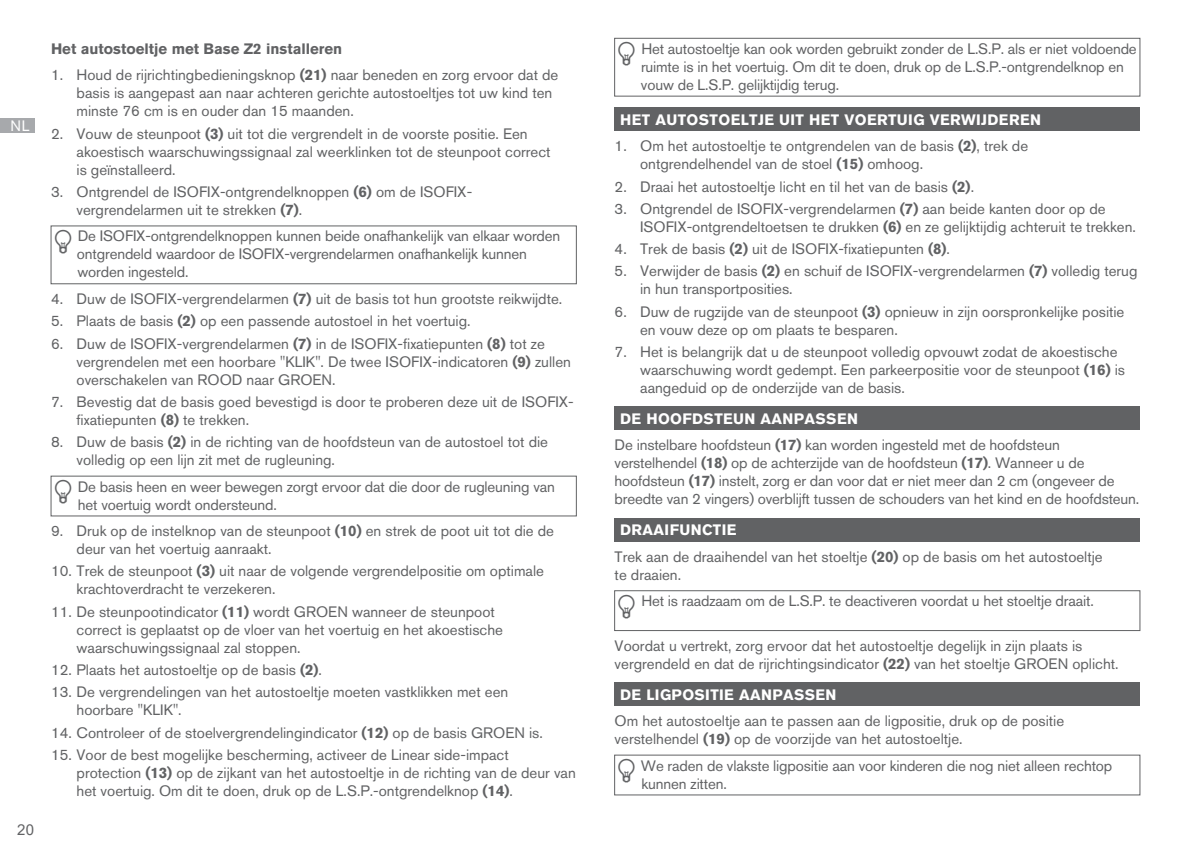
<style>
.page{position:relative;width:1191px;height:851px;background:#fff}
.page>*{position:absolute;margin:0;border:0;box-sizing:border-box;transform-origin:0 0}
.t1{font:15px/18px "Akzidenz Grotesk Pro";color:#616264}
.t2{font:700 15px "Akzidenz Grotesk Pro";letter-spacing:.025em;color:#fff}
.t3{font:700 15px "Akzidenz Grotesk Pro";color:#616264}
.t4{font:15px "Arial";color:#616264}
.t5{font:15px "Akzidenz Grotesk Pro";color:#fff}
.s1{font-weight:700}
.s2{font-weight:700;color:#fff}
</style>
<div class="page">
<div style="left:0;top:118px;width:34px;height:14px;background:#a7a9ac"></div>
<div style="left:51px;top:225px;width:526px;height:59px;border:1px solid #616264"></div>
<div style="left:51px;top:475px;width:526px;height:41px;border:1px solid #616264"></div>
<div style="left:614px;top:38px;width:526px;height:58px;border:1px solid #616264"></div>
<div style="left:614px;top:108px;width:526px;height:23px;background:#616264"></div>
<div style="left:614px;top:406px;width:526px;height:24px;background:#616264"></div>
<div style="left:614px;top:518px;width:526px;height:23px;background:#616264"></div>
<div style="left:614px;top:590px;width:526px;height:40px;border:1px solid #616264"></div>
<div style="left:614px;top:682px;width:526px;height:23px;background:#616264"></div>
<p class="t5" style="left:10px;top:116px;width:21px">NL</p>
<p class="t4" style="left:17px;top:819px;width:19px">20</p>
<p class="t3" style="left:51px;top:39px;width:293px">Het autostoeltje met Base Z2 installeren</p>
<p class="t1" style="left:77px;top:66px;width:483px;text-indent:-26px">1. Houd de rijrichtingbedieningsknop <span class="s1">(21)</span> naar beneden en zorg ervoor dat de basis is aangepast aan naar achteren gerichte autostoeltjes tot uw kind ten minste 76 cm is en ouder dan 15 maanden.</p>
<p class="t1" style="left:77px;top:124px;width:475px;text-indent:-26px">2. Vouw de steunpoot <span class="s1">(3)</span> uit tot die vergrendelt in de voorste positie. Een akoestisch waarschuwingssignaal zal weerklinken tot de steunpoot correct is geïnstalleerd.</p>
<p class="t1" style="left:77px;top:182px;width:397px;text-indent:-26px">3. Ontgrendel de ISOFIX-ontgrendelknoppen <span class="s1">(6)</span> om de ISOFIX&shy;vergrendelarmen uit te strekken <span class="s1">(7)</span>.</p>
<p class="t1" style="left:77px;top:227px;width:485px">De ISOFIX-ontgrendelknoppen kunnen beide onafhankelijk van elkaar worden ontgrendeld waardoor de ISOFIX-vergrendelarmen onafhankelijk kunnen worden ingesteld.</p>
<p class="t1" style="left:51px;top:289px;width:513px">4. Duw de ISOFIX-vergrendelarmen <span class="s1">(7)</span> uit de basis tot hun grootste reikwijdte.</p>
<p class="t1" style="left:51px;top:312px;width:421px">5. Plaats de basis <span class="s1">(2)</span> op een passende autostoel in het voertuig.</p>
<p class="t1" style="left:77px;top:334px;width:496px;text-indent:-26px">6. Duw de ISOFIX-vergrendelarmen <span class="s1">(7)</span> in de ISOFIX-fixatiepunten <span class="s1">(8)</span> tot ze vergrendelen met een hoorbare "KLIK". De twee ISOFIX-indicatoren <span class="s1">(9)</span> zullen overschakelen van ROOD naar GROEN.</p>
<p class="t1" style="left:77px;top:392px;width:499px;text-indent:-26px">7. Bevestig dat de basis goed bevestigd is door te proberen deze uit de ISOFIX&shy;fixatiepunten <span class="s1">(8)</span> te trekken.</p>
<p class="t1" style="left:77px;top:432px;width:473px;text-indent:-26px">8. Duw de basis <span class="s1">(2)</span> in de richting van de hoofdsteun van de autostoel tot die volledig op een lijn zit met de rugleuning.</p>
<p class="t1" style="left:78px;top:477px;width:479px">De basis heen en weer bewegen zorgt ervoor dat die door de rugleuning van het voertuig wordt ondersteund.</p>
<p class="t1" style="left:77px;top:522px;width:479px;text-indent:-26px">9. Druk op de instelknop van de steunpoot <span class="s1">(10)</span> en strek de poot uit tot die de deur van het voertuig aanraakt.</p>
<p class="t1" style="left:77px;top:562px;width:469px;text-indent:-26px">10. Trek de steunpoot <span class="s1">(3)</span> uit naar de volgende vergrendelpositie om optimale krachtoverdracht te verzekeren.</p>
<p class="t1" style="left:77px;top:602px;width:428px;text-indent:-26px">11. De steunpootindicator <span class="s1">(11)</span> wordt GROEN wanneer de steunpoot correct is geplaatst op de vloer van het voertuig en het akoestische waarschuwingssignaal zal stoppen.</p>
<p class="t1" style="left:51px;top:660px;width:272px">12. Plaats het autostoeltje op de basis <span class="s1">(2)</span>.</p>
<p class="t1" style="left:77px;top:682px;width:433px;text-indent:-26px">13. De vergrendelingen van het autostoeltje moeten vastklikken met een hoorbare "KLIK".</p>
<p class="t1" style="left:51px;top:723px;width:493px">14. Controleer of de stoelvergrendelingindicator <span class="s1">(12)</span> op de basis GROEN is.</p>
<p class="t1" style="left:77px;top:745px;width:501px;text-indent:-26px">15. Voor de best mogelijke bescherming, activeer de Linear side-impact protection <span class="s1">(13)</span> op de zijkant van het autostoeltje in de richting van de deur van het voertuig. Om dit te doen, druk op de L.S.P.-ontgrendelknop <span class="s1">(14)</span>.</p>
<p class="t1" style="left:641px;top:39px;width:497px">Het autostoeltje kan ook worden gebruikt zonder de L.S.P. als er niet voldoende ruimte is in het voertuig. Om dit te doen, druk op de L.S.P.-ontgrendelknop en vouw de L.S.P. gelijktijdig terug.</p>
<p class="t2" style="left:620px;top:110px;width:422px">HET AUTOSTOELTJE UIT HET VOERTUIG VERWIJDEREN</p>
<p class="t1" style="left:640px;top:137px;width:389px;text-indent:-26px">1. Om het autostoeltje te ontgrendelen van de basis <span class="s1">(2)</span>, trek de ontgrendelhendel van de stoel <span class="s1">(15)</span> omhoog.</p>
<p class="t1" style="left:614px;top:177px;width:361px">2. Draai het autostoeltje licht en til het van de basis <span class="s1">(2)</span>.</p>
<p class="t1" style="left:640px;top:199px;width:497px;text-indent:-26px">3. Ontgrendel de ISOFIX-vergrendelarmen <span class="s1">(7)</span> aan beide kanten door op de<br>ISOFIX-ontgrendeltoetsen te drukken <span class="s1">(6)</span> en ze gelijktijdig achteruit te trekken.</p>
<p class="t1" style="left:614px;top:240px;width:337px">4. Trek de basis <span class="s1">(2)</span> uit de ISOFIX-fixatiepunten <span class="s1">(8)</span>.</p>
<p class="t1" style="left:640px;top:262px;width:499px;text-indent:-26px">5. Verwijder de basis <span class="s1">(2)</span> en schuif de ISOFIX-vergrendelarmen <span class="s1">(7)</span> volledig terug in hun transportposities.</p>
<p class="t1" style="left:640px;top:302px;width:486px;text-indent:-26px">6. Duw de rugzijde van de steunpoot <span class="s1">(3)</span> opnieuw in zijn oorspronkelijke positie en vouw deze op om plaats te besparen.</p>
<p class="t1" style="left:640px;top:342px;width:486px;text-indent:-26px">7. Het is belangrijk dat u de steunpoot volledig opvouwt zodat de akoestische waarschuwing wordt gedempt. Een parkeerpositie voor de steunpoot <span class="s1">(16)</span> is aangeduid op de onderzijde van de basis.</p>
<p class="t1" style="left:614px;top:405px;width:447px;line-height:26.4px;text-indent:6px"><span class="s2">DE HOOFDSTEUN AANPASSEN<br></span>De instelbare hoofdsteun <span class="s1">(17)</span> kan worden ingesteld met de hoofdsteun</p>
<p class="t1" style="left:614px;top:454px;width:526px">verstelhendel <span class="s1">(18)</span> op de achterzijde van de hoofdsteun <span class="s1">(17)</span>. Wanneer u de hoofdsteun <span class="s1">(17)</span> instelt, zorg er dan voor dat er niet meer dan 2 cm (ongeveer de breedte van 2 vingers) overblijft tussen de schouders van het kind en de hoofdsteun.</p>
<p class="t1" style="left:614px;top:516px;width:489px;line-height:26.4px;text-indent:6px"><span class="s2">DRAAIFUNCTIE<br></span>Trek aan de draaihendel van het stoeltje <span class="s1">(20)</span> op de basis om het autostoeltje</p>
<p class="t1" style="left:641px;top:561px;width:454px;line-height:26.7px;text-indent:-27px">te draaien.<br>Het is raadzaam om de L.S.P. te deactiveren voordat u het stoeltje draait.</p>
<p class="t1" style="left:614px;top:636px;width:505px">Voordat u vertrekt, zorg ervoor dat het autostoeltje degelijk in zijn plaats is vergrendeld en dat de rijrichtingsindicator <span class="s1">(22)</span> van het stoeltje GROEN oplicht.</p>
<p class="t2" style="left:620px;top:684px;width:218px">DE LIGPOSITIE AANPASSEN</p>
<p class="t1" style="left:614px;top:711px;width:451px">Om het autostoeltje aan te passen aan de ligpositie, druk op de positie verstelhendel <span class="s1">(19)</span> op de voorzijde van het autostoeltje.</p>
<p class="t1" style="left:641px;top:756px;width:473px">We raden de vlakste ligpositie aan voor kinderen die nog niet alleen rechtop kunnen zitten.</p>
</div>
